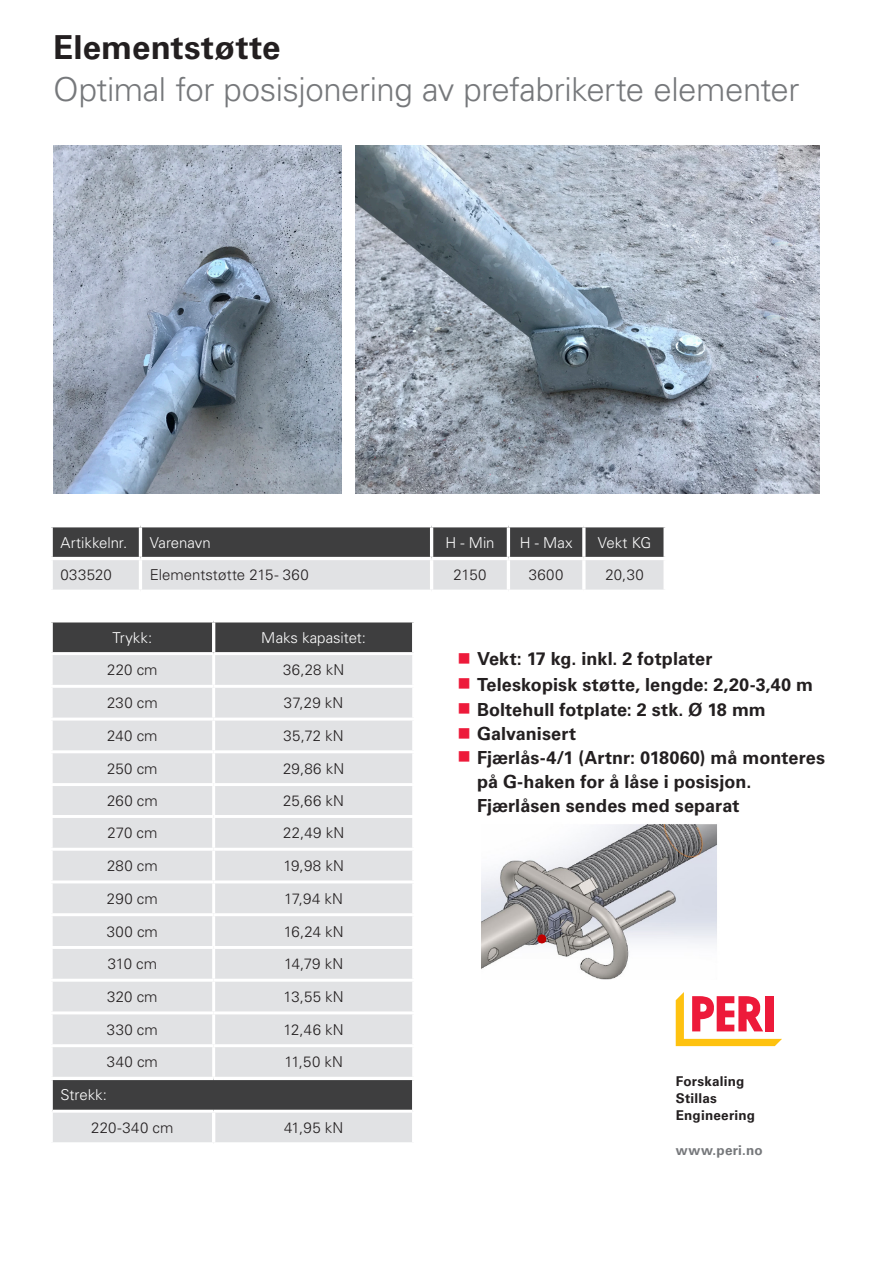
<style>
.page{position:relative;width:893px;height:1263px;background:#fff}
.page>*{position:absolute;margin:0;border:0;box-sizing:border-box;transform-origin:0 0}
.P_22pt_headline_bold_white{font:300 33px "Univers LT Pro";letter-spacing:-.015em;color:#76787b}
.P_22pt_headline_bold_white-2{font:700 33px "Univers LT Pro";letter-spacing:.005em;color:#231f20}
.t1{font:700 18px/24px "Univers LT Pro";letter-spacing:.005em;color:#231f20}
.Tabelltekst{font:300 15px "Univers LT Pro";letter-spacing:.01em;color:#231f20}
.t2{font:300 15px "Univers LT Pro";color:#fff}
.P_9pt_text_bold_black{font:700 13.5px "Univers LT Pro";letter-spacing:.015em;color:#231f20}
.P_9pt_text_bold_grey{font:700 13.5px "Univers LT Pro";letter-spacing:.02em;color:#76787b}
.s1{color:#ed1a3a}
</style>
<div class="page">
<img style="left:53px;top:146px;width:288px;height:348px">
<img style="left:356px;top:146px;width:463px;height:348px">
<svg style="left:676px;top:992px;width:106px;height:54px"></svg>
<div style="left:766px;top:996px;width:8px;height:35px;background:#ed1a3a"></div>
<svg style="left:53px;top:527px;width:610px;height:63px;background:#919293"></svg>
<hr style="left:139px;top:527px;width:3px;height:30px;background:#fff">
<hr style="left:430px;top:527px;width:3px;height:30px;background:#fff">
<hr style="left:507px;top:527px;width:3px;height:30px;background:#fff">
<svg style="left:582px;top:527px;width:4px;height:30px"></svg>
<svg style="left:663px;top:527px;width:2px;height:30px"></svg>
<hr style="left:139px;top:560px;width:3px;height:30px;background:#fff">
<hr style="left:430px;top:560px;width:3px;height:30px;background:#fff">
<hr style="left:507px;top:560px;width:3px;height:30px;background:#fff">
<hr style="left:582px;top:560px;width:4px;height:30px;background:#f7f7f8">
<svg style="left:663px;top:560px;width:1px;height:30px"></svg>
<hr style="left:50px;top:557px;width:90px;height:3px;background:#fff">
<hr style="left:140px;top:557px;width:292px;height:3px;background:#fff">
<hr style="left:432px;top:557px;width:76px;height:3px;background:#fff">
<hr style="left:508px;top:557px;width:76px;height:3px;background:#fff">
<hr style="left:584px;top:557px;width:83px;height:3px;background:#fff">
<div style="left:53px;top:622px;width:359px;height:30px;background:#3e3e3f"></div>
<svg style="left:53px;top:655px;width:359px;height:487px;background:#d6d7d9"></svg>
<hr style="left:212px;top:622px;width:3px;height:30px;background:#fff">
<hr style="left:50px;top:1077px;width:164px;height:3px;background:#fff">
<hr style="left:214px;top:1077px;width:201px;height:3px;background:#fff">
<hr style="left:212px;top:1113px;width:3px;height:29px;background:#fff">
<hr style="left:212px;top:655px;width:3px;height:30px;background:#fff">
<hr style="left:50px;top:685px;width:164px;height:3px;background:#fff">
<hr style="left:214px;top:685px;width:201px;height:3px;background:#fff">
<hr style="left:212px;top:688px;width:3px;height:30px;background:#fff">
<hr style="left:50px;top:718px;width:164px;height:2px;background:#fff">
<hr style="left:214px;top:718px;width:201px;height:2px;background:#fff">
<hr style="left:212px;top:720px;width:3px;height:30px;background:#fff">
<hr style="left:50px;top:750px;width:164px;height:3px;background:#fff">
<hr style="left:214px;top:750px;width:201px;height:3px;background:#fff">
<hr style="left:212px;top:753px;width:3px;height:30px;background:#fff">
<hr style="left:50px;top:783px;width:164px;height:3px;background:#fff">
<hr style="left:214px;top:783px;width:201px;height:3px;background:#fff">
<hr style="left:212px;top:786px;width:3px;height:29px;background:#fff">
<hr style="left:50px;top:815px;width:164px;height:3px;background:#fff">
<hr style="left:214px;top:815px;width:201px;height:3px;background:#fff">
<hr style="left:212px;top:818px;width:3px;height:30px;background:#fff">
<hr style="left:50px;top:848px;width:164px;height:3px;background:#fff">
<hr style="left:214px;top:848px;width:201px;height:3px;background:#fff">
<hr style="left:212px;top:851px;width:3px;height:29px;background:#fff">
<hr style="left:50px;top:880px;width:164px;height:3px;background:#fff">
<hr style="left:214px;top:880px;width:201px;height:3px;background:#fff">
<hr style="left:212px;top:883px;width:3px;height:30px;background:#fff">
<hr style="left:50px;top:913px;width:164px;height:3px;background:#fff">
<hr style="left:214px;top:913px;width:201px;height:3px;background:#fff">
<hr style="left:212px;top:916px;width:3px;height:30px;background:#fff">
<hr style="left:50px;top:946px;width:164px;height:3px;background:#fff">
<hr style="left:214px;top:946px;width:201px;height:3px;background:#fff">
<hr style="left:212px;top:949px;width:3px;height:30px;background:#fff">
<hr style="left:50px;top:979px;width:164px;height:3px;background:#fff">
<hr style="left:214px;top:979px;width:201px;height:3px;background:#fff">
<hr style="left:212px;top:982px;width:3px;height:29px;background:#fff">
<hr style="left:50px;top:1011px;width:164px;height:3px;background:#fff">
<hr style="left:214px;top:1011px;width:201px;height:3px;background:#fff">
<hr style="left:212px;top:1014px;width:3px;height:30px;background:#fff">
<hr style="left:50px;top:1044px;width:164px;height:3px;background:#fff">
<hr style="left:214px;top:1044px;width:201px;height:3px;background:#fff">
<hr style="left:212px;top:1047px;width:3px;height:30px;background:#fff">
<hr style="left:53px;top:1110px;width:161px;height:3px;background:#fff">
<hr style="left:214px;top:1110px;width:198px;height:3px;background:#fff">
<img style="left:482px;top:824px;width:235px;height:155px">
<p class="P_22pt_headline_bold_white-2" style="left:53px;top:28px;width:229px">Elementstøtte</p>
<p class="P_22pt_headline_bold_white" style="left:53px;top:71px;width:748px">Optimal for posisjonering av prefabrikerte elementer</p>
<p class="t2" style="left:61px;top:534px;width:68px">Artikkelnr.</p>
<p class="t2" style="left:150px;top:534px;width:63px">Varenavn</p>
<p class="t2" style="left:445px;top:534px;width:51px">H - Min</p>
<p class="t2" style="left:520px;top:534px;width:54px">H - Max</p>
<p class="t2" style="left:598px;top:534px;width:55px">Vekt KG</p>
<p class="Tabelltekst" style="left:61px;top:566px;width:53px">033520</p>
<p class="Tabelltekst" style="left:150px;top:566px;width:160px">Elementstøtte 215- 360</p>
<p class="Tabelltekst" style="left:454px;top:566px;width:34px">2150</p>
<p class="Tabelltekst" style="left:529px;top:566px;width:36px">3600</p>
<p class="Tabelltekst" style="left:605px;top:566px;width:40px">20,30</p>
<p class="t2" style="left:113px;top:629px;width:41px">Trykk:</p>
<p class="t2" style="left:261px;top:629px;width:106px">Maks kapasitet:</p>
<p class="Tabelltekst" style="left:107px;top:661px;width:52px">220 cm</p>
<p class="Tabelltekst" style="left:283px;top:661px;width:63px">36,28 kN</p>
<p class="Tabelltekst" style="left:107px;top:694px;width:52px">230 cm</p>
<p class="Tabelltekst" style="left:284px;top:694px;width:61px">37,29 kN</p>
<p class="Tabelltekst" style="left:107px;top:727px;width:52px">240 cm</p>
<p class="Tabelltekst" style="left:284px;top:727px;width:62px">35,72 kN</p>
<p class="Tabelltekst" style="left:107px;top:760px;width:52px">250 cm</p>
<p class="Tabelltekst" style="left:283px;top:760px;width:63px">29,86 kN</p>
<p class="Tabelltekst" style="left:107px;top:792px;width:52px">260 cm</p>
<p class="Tabelltekst" style="left:283px;top:792px;width:62px">25,66 kN</p>
<p class="Tabelltekst" style="left:107px;top:824px;width:52px">270 cm</p>
<p class="Tabelltekst" style="left:283px;top:824px;width:63px">22,49 kN</p>
<p class="Tabelltekst" style="left:107px;top:857px;width:52px">280 cm</p>
<p class="Tabelltekst" style="left:283px;top:857px;width:62px">19,98 kN</p>
<p class="Tabelltekst" style="left:107px;top:890px;width:52px">290 cm</p>
<p class="Tabelltekst" style="left:284px;top:890px;width:60px">17,94 kN</p>
<p class="Tabelltekst" style="left:107px;top:922px;width:53px">300 cm</p>
<p class="Tabelltekst" style="left:284px;top:922px;width:61px">16,24 kN</p>
<p class="Tabelltekst" style="left:108px;top:955px;width:51px">310 cm</p>
<p class="Tabelltekst" style="left:284px;top:955px;width:61px">14,79 kN</p>
<p class="Tabelltekst" style="left:107px;top:988px;width:52px">320 cm</p>
<p class="Tabelltekst" style="left:284px;top:988px;width:62px">13,55 kN</p>
<p class="Tabelltekst" style="left:107px;top:1021px;width:52px">330 cm</p>
<p class="Tabelltekst" style="left:284px;top:1021px;width:62px">12,46 kN</p>
<p class="Tabelltekst" style="left:107px;top:1053px;width:53px">340 cm</p>
<p class="Tabelltekst" style="left:284px;top:1053px;width:60px">11,50 kN</p>
<p class="t2" style="left:61px;top:1086px;width:48px">Strekk:</p>
<p class="Tabelltekst" style="left:91px;top:1119px;width:84px">220-340 cm</p>
<p class="Tabelltekst" style="left:284px;top:1119px;width:61px">41,95 kN</p>
<p class="t1" style="left:457px;top:647px;width:256px"><span class="s1">■</span> Vekt: 17 kg. inkl. 2 fotplater</p>
<p class="t1" style="left:457px;top:673px;width:357px"><span class="s1">■</span> Teleskopisk støtte, lengde: 2,20-3,40 m</p>
<p class="t1" style="left:457px;top:698px;width:310px"><span class="s1">■</span> Boltehull fotplate: 2 stk. Ø 18 mm</p>
<p class="t1" style="left:457px;top:722px;width:120px"><span class="s1">■</span> Galvanisert</p>
<p class="t1" style="left:477px;top:746px;width:349px;text-indent:-20px"><span class="s1">■</span> Fjærlås-4/1 (Artnr: 018060) må monteres på G-haken for å låse i posisjon.<br>Fjærlåsen sendes med separat</p>
<p class="P_9pt_text_bold_black" style="left:676px;top:1073px;width:70px">Forskaling</p>
<p class="P_9pt_text_bold_black" style="left:676px;top:1090px;width:43px">Stillas</p>
<p class="P_9pt_text_bold_black" style="left:676px;top:1107px;width:81px">Engineering</p>
<p class="P_9pt_text_bold_grey" style="left:676px;top:1142px;width:89px">www.peri.no</p>
</div>
